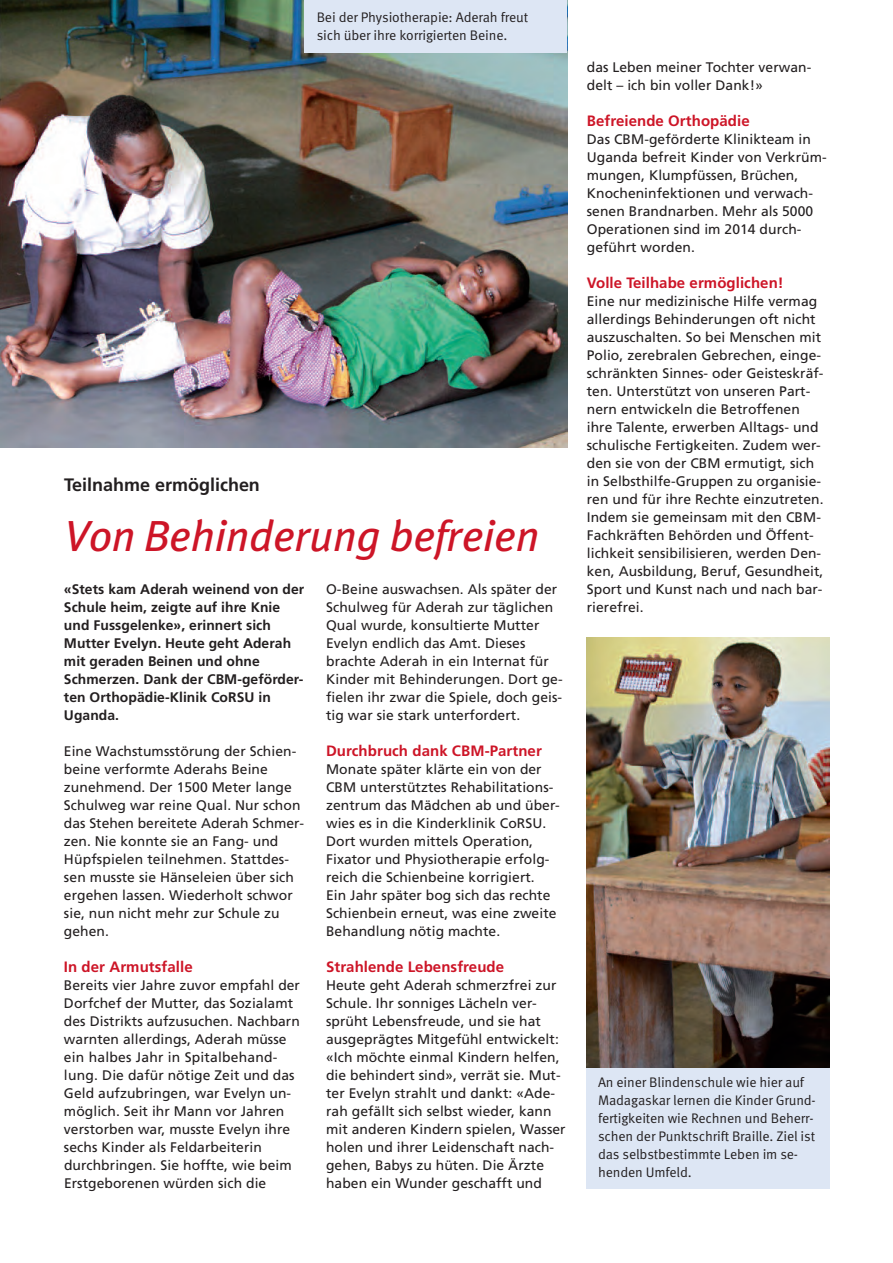
<style>
.page{position:relative;width:893px;height:1263px;background:#fff}
.page>*{position:absolute;margin:0;border:0;box-sizing:border-box;transform-origin:0 0}
.t1{font:italic 43.5px "Meta Pro";letter-spacing:-.02em;color:#cd1527}
.t2{font:700 18px "Frutiger LT";color:#231f20}
.t3{font:700 15px "Frutiger LT";letter-spacing:.005em;color:#cd1527}
.t4{font:13.8px/18px "Frutiger LT";letter-spacing:.005em;color:#231f20}
.t5{font:13.8px/18px "Meta Pro";letter-spacing:-.01em;color:#231f20}
.t6{font:700 13.8px/18px "Frutiger LT";letter-spacing:.005em;color:#231f20}
</style>
<div class="page">
<img style="left:0;top:0;width:567px;height:447px">
<div style="left:305px;top:0;width:262px;height:52px;background:#dde6f4"></div>
<img style="left:586px;top:637px;width:243px;height:431px">
<div style="left:586px;top:1068px;width:243px;height:120px;background:#dde6f4"></div>
<p class="t5" style="left:317px;top:9px;width:213px">Bei der Physiotherapie: Aderah freut sich über ihre korrigierten Beine.</p>
<h2 class="t2" style="left:64px;top:478px;width:197px">Teilnahme ermöglichen</h2>
<h1 class="t1" style="left:64px;top:521px;width:477px">Von Behinderung befreien</h1>
<p class="t6" style="left:64px;top:581px;width:242px">«Stets kam Aderah weinend von der<br>Schule heim, zeigte auf ihre Knie und Fussgelenke», erinnert sich<br>Mutter Evelyn. Heute geht Aderah mit geraden Beinen und ohne<br>Schmerzen. Dank der CBM-geförder&shy;ten Orthopädie-Klinik CoRSU in<br>Uganda.</p>
<p class="t4" style="left:64px;top:743px;width:242px">Eine Wachstumsstörung der Schien&shy;beine verformte Aderahs Beine zunehmend. Der 1500 Meter lange<br>Schulweg war reine Qual. Nur schon das Stehen bereitete Aderah Schmer - zen. Nie konnte sie an Fang- und<br>Hüpfspielen teilnehmen. Stattdes - sen musste sie Hänseleien über sich ergehen lassen. Wiederholt schwor sie, nun nicht mehr zur Schule zu gehen.</p>
<p class="t3" style="left:64px;top:961px;width:130px">In der Armutsfalle</p>
<p class="t4" style="left:64px;top:977px;width:238px">Bereits vier Jahre zuvor empfahl der Dorfchef der Mutter, das Sozialamt des Distrikts aufzusuchen. Nachbarn warnten allerdings, Aderah müsse ein halbes Jahr in Spitalbehand&shy;lung. Die dafür nötige Zeit und das Geld aufzubringen, war Evelyn un&shy;möglich. Seit ihr Mann vor Jahren verstorben war, musste Evelyn ihre sechs Kinder als Feldarbeiterin durch bringen. Sie hoffte, wie beim Erstgeborenen würden sich die</p>
<p class="t4" style="left:326px;top:581px;width:238px">O-Beine auswachsen. Als später der Schulweg für Aderah zur täglichen Qual wurde, konsultierte Mutter Evelyn endlich das Amt. Dieses brachte Aderah in ein Internat für Kinder mit Behinderungen. Dort ge&shy;fielen ihr zwar die Spiele, doch geis&shy;tig war sie stark unterfordert.</p>
<p class="t3" style="left:326px;top:745px;width:217px">Durchbruch dank CBM-Partner</p>
<p class="t4" style="left:326px;top:761px;width:235px">Monate später klärte ein von der CBM unterstütztes Rehabilitations&shy;zentrum das Mädchen ab und über&shy;wies es in die Kinderklinik CoRSU.<br>Dort wurden mittels Operation, Fixator und Physiotherapie erfolg&shy;reich die Schienbeine korrigiert.<br>Ein Jahr später bog sich das rechte Schienbein erneut, was eine zweite Behandlung nötig machte.</p>
<p class="t3" style="left:326px;top:961px;width:180px">Strahlende Lebensfreude</p>
<p class="t4" style="left:326px;top:977px;width:241px">Heute geht Aderah schmerzfrei zur Schule. Ihr sonniges Lächeln ver&shy;sprüht Lebensfreude, und sie hat ausgeprägtes Mitgefühl entwickelt: «Ich möchte einmal Kindern helfen, die behindert sind», verrät sie. Mut&shy;ter Evelyn strahlt und dankt: «Ade&shy;rah gefällt sich selbst wieder, kann mit anderen Kindern spielen, Wasser holen und ihrer Leidenschaft nach&shy;gehen, Babys zu hüten. Die Ärzte haben ein Wunder geschafft und</p>
<p class="t4" style="left:587px;top:59px;width:226px">das Leben meiner Tochter verwan&shy;delt – ich bin voller Dank!»</p>
<p class="t3" style="left:587px;top:115px;width:164px">Befreiende Orthopädie</p>
<p class="t4" style="left:587px;top:131px;width:241px">Das CBM-geförderte Klinikteam in<br>Uganda befreit Kinder von Verkrüm&shy;mungen, Klumpfüssen, Brüchen,<br>Knocheninfektionen und verwach - senen Brandnarben. Mehr als 5000<br>Operationen sind im 2014 durch - geführt worden.</p>
<p class="t3" style="left:587px;top:277px;width:198px">Volle Teilhabe ermöglichen!</p>
<p class="t4" style="left:587px;top:293px;width:238px">Eine nur medizinische Hilfe vermag allerdings Behinderungen oft nicht auszuschalten. So bei Menschen mit Polio, zerebralen Gebrechen, einge&shy;schränkten Sinnes- oder Geisteskräf&shy;ten. Unterstützt von unseren Part&shy;nern entwickeln die Betroffenen ihre Talente, erwerben Alltags- und schulische Fertigkeiten. Zudem wer&shy;den sie von der CBM ermutigt, sich in Selbsthilfe-Gruppen zu organisie&shy;ren und für ihre Rechte einzutreten.<br>Indem sie gemeinsam mit den CBM-Fachkräften Behörden und Öffent&shy;lichkeit sensibilisieren, werden Den&shy;ken, Ausbildung, Beruf, Gesundheit, Sport und Kunst nach und nach bar&shy;rierefrei.</p>
<p class="t5" style="left:598px;top:1074px;width:219px">An einer Blindenschule wie hier auf Madagaskar lernen die Kinder Grund&shy;fertigkeiten wie Rechnen und Beherr&shy;schen der Punktschrift Braille. Ziel ist das selbstbestimmte Leben im se&shy;henden Umfeld.</p>
</div>
